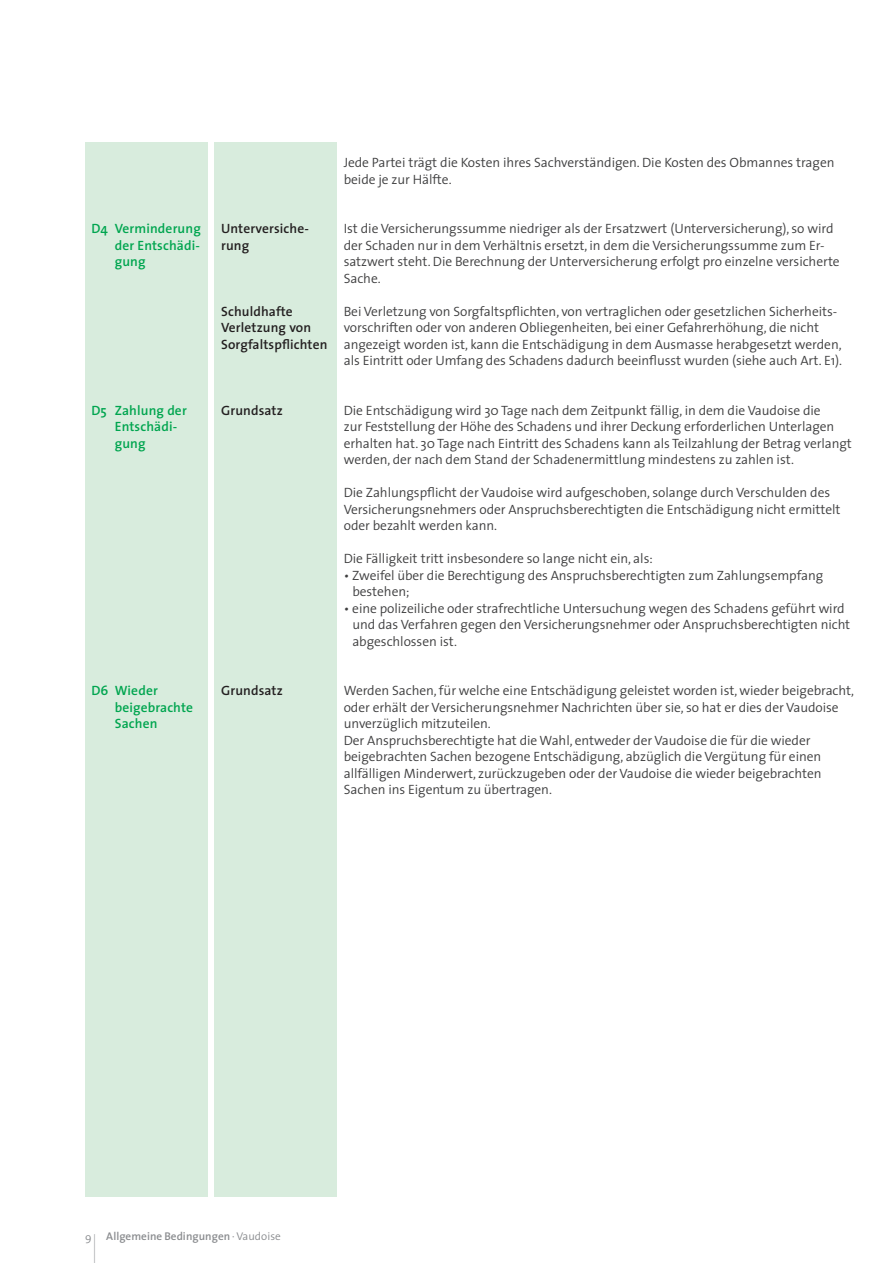
<style>
.page{position:relative;width:893px;height:1263px;background:#fff}
.page>*{position:absolute;margin:0;border:0;box-sizing:border-box;transform-origin:0 0}
.t1{font:300 41.25px "The Sans";color:#8a8c8f;scale:.2 1}
.t2{font:300 13.5px/16.5px "The Sans";letter-spacing:-.005em;color:#3e3e3f}
.t3{font:600 13.5px/16.5px "The Sans";letter-spacing:.01em;color:#00a54f}
.t4{font:600 13.5px/16.5px "The Sans";letter-spacing:.01em;color:#231f20}
.t5{font:600 11.25px "The Sans";letter-spacing:.005em;color:#8a8c8f}
.t6{font:300 11.25px "The Sans";color:#8a8c8f}
.s1{font-style:italic}
.s2{font-weight:300}
</style>
<div class="page">
<div style="left:85px;top:142px;width:123px;height:1055px;background:#d8ecdd"></div>
<div style="left:214px;top:142px;width:123px;height:1055px;background:#d8ecdd"></div>
<p class="t3" style="left:115px;top:220px;width:88px;text-align:justify;text-indent:-23px">D4 Verminderung der Entschädi&shy;gung</p>
<p class="t3" style="left:115px;top:401px;width:73px;text-indent:-23px">D5 Zahlung der<br>Entschädi&shy;gung</p>
<p class="t3" style="left:115px;top:682px;width:80px;text-indent:-23px">D6 Wieder beigebrachte<br>Sachen</p>
<p class="t4" style="left:221px;top:220px;width:89px">Unterversiche&shy;rung</p>
<p class="t4" style="left:221px;top:302px;width:108px">Schuldhafte<br>Verletzung von<br>Sorgfaltspflichten</p>
<p class="t4" style="left:221px;top:401px;width:63px">Grundsatz</p>
<p class="t4" style="left:221px;top:682px;width:63px">Grundsatz</p>
<p class="t2" style="left:344px;top:154px;width:492px">Jede Partei trägt die Kosten ihres Sachverständigen. Die Kosten des Obmannes tragen beide je zur Hälfte.</p>
<p class="t2" style="left:344px;top:220px;width:498px">Ist die Versicherungssumme niedriger als der Ersatzwert (Unterversicherung), so wird der Schaden nur in dem Verhältnis ersetzt, in dem die Versicherungssumme zum Er&shy;satzwert steht. Die Berechnung der Unterversicherung erfolgt pro einzelne versicherte Sache.</p>
<p class="t2" style="left:344px;top:302px;width:500px">Bei Verletzung von Sorgfaltspflichten, von vertraglichen oder gesetzlichen Sicherheits&shy;vorschriften oder von anderen Obliegenheiten, bei einer Gefahrerhöhung, die nicht angezeigt worden ist, kann die Entschädigung in dem Ausmasse herabgesetzt werden, als Eintritt oder Umfang des Schadens dadurch beeinflusst wurden (siehe auch Art. E1).</p>
<p class="t2" style="left:344px;top:401px;width:510px">Die Entschädigung wird 30 Tage nach dem Zeitpunkt fällig, in dem die Vaudoise die<br>zur Feststellung der Höhe des Schadens und ihrer Deckung erforderlichen Unterlagen erhalten hat. 30 Tage nach Eintritt des Schadens kann als Teilzahlung der Betrag verlangt werden, der nach dem Stand der Schadenermittlung mindestens zu zahlen ist.</p>
<p class="t2" style="left:344px;top:484px;width:498px">Die Zahlungspflicht der Vaudoise wird aufgeschoben, solange durch Verschulden des<br>Versicherungsnehmers oder Anspruchsberechtigten die Entschädigung nicht ermittelt oder bezahlt werden kann.</p>
<p class="t2" style="left:344px;top:550px;width:310px">Die Fälligkeit tritt insbesondere so lange nicht ein, als:</p>
<p class="t2" style="left:352px;top:566px;width:472px;text-indent:-9px"><span class="s1">•</span> Zweifel über die Berechtigung des Anspruchsberechtigten zum Zahlungsempfang bestehen;</p>
<p class="t2" style="left:352px;top:599px;width:499px;text-indent:-9px"><span class="s1">•</span> eine polizeiliche oder strafrechtliche Untersuchung wegen des Schadens geführt wird und das Verfahren gegen den Versicherungsnehmer oder Anspruchsberechtigten nicht abgeschlossen ist.</p>
<p class="t2" style="left:344px;top:682px;width:512px">Werden Sachen, für welche eine Entschädigung geleistet worden ist, wieder beigebracht, oder erhält der Versicherungsnehmer Nachrichten über sie, so hat er dies der Vaudoise unverzüglich mitzuteilen.<br>Der Anspruchsberechtigte hat die Wahl, entweder der Vaudoise die für die wieder beigebrachten Sachen bezogene Entschädigung, abzüglich die Vergütung für einen allfälligen Minderwert, zurückzugeben oder der Vaudoise die wieder beigebrachten Sachen ins Eigentum zu übertragen.</p>
<p class="t6" style="left:85px;top:1228px;width:8px">9</p>
<h1 class="t1" style="left:94px;top:1216px;width:13px">|</h1>
<p class="t5" style="left:106px;top:1227px;width:176px">Allgemeine Bedingungen <span class="s2">· Vaudoise</span></p>
</div>
